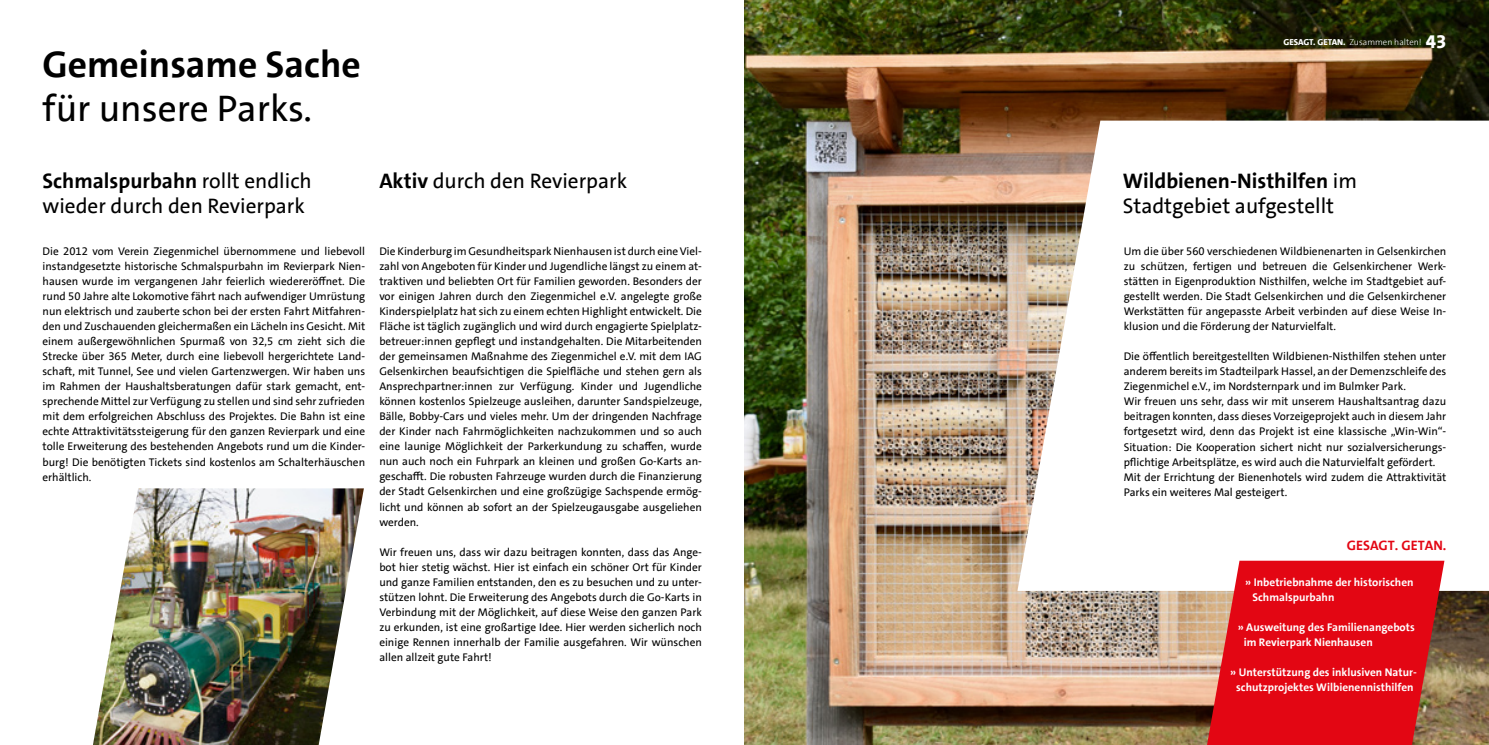
<style>
.page{position:relative;width:1489px;height:745px;background:#fff}
.page>*{position:absolute;margin:0;border:0;box-sizing:border-box;transform-origin:0 0}
.t1{font:700 37.5px "SPD The Sans";color:#000}
.t2{font:37.5px "SPD The Sans";color:#000}
.t3{font:21.25px/25px "SPD The Sans";color:#000}
.t4{font:700 13.75px "SPD The Sans";color:#e30613}
.t5{font:11.25px/15px "SPD The Sans";color:#000;text-align:justify}
.t6{font:700 11.25px/15px "SPD The Sans";color:#fff}
.t7{font:300 8.75px "SPD The Sans";color:#fff}
.s1{font-weight:700}
.s2{font-weight:800}
.s3{font-weight:800;font-size:18.75px}
</style>
<div class="page">
<img style="left:744px;top:0;width:744px;height:744px">
<svg style="left:1017px;top:120px;width:471px;height:470px"></svg>
<svg style="left:1206px;top:560px;width:238px;height:184px;background:#dc1c23"></svg>
<img style="left:93px;top:488px;width:271px;height:256px">
<h1 class="t1" style="left:43px;top:41px;width:320px">Gemeinsame Sache</h1>
<h1 class="t2" style="left:43px;top:84px;width:271px">für unsere Parks.</h1>
<h2 class="t3" style="left:43px;top:169px;width:271px"><span class="s1">Schmalspurbahn</span> rollt endlich wieder durch den Revierpark</h2>
<h2 class="t3" style="left:379px;top:169px;width:249px"><span class="s1">Aktiv</span> durch den Revierpark</h2>
<p class="t5" style="left:43px;top:244px;width:324px">Die 2012 vom Verein Ziegenmichel übernommene und liebevoll instandgesetzte historische Schmalspurbahn im Revierpark Nien&shy;hausen wurde im vergangenen Jahr feierlich wiedereröffnet. Die rund 50 Jahre alte Lokomotive fährt nach aufwendiger Umrüstung nun elektrisch und zauberte schon bei der ersten Fahrt Mitfahren&shy;den und Zuschauenden gleichermaßen ein Lächeln ins Gesicht. Mit einem außergewöhnlichen Spurmaß von 32,5 cm zieht sich die Strecke über 365 Meter, durch eine liebevoll hergerichtete Land&shy;schaft, mit Tunnel, See und vielen Gartenzwergen. Wir haben uns im Rahmen der Haushaltsberatungen dafür stark gemacht, ent&shy;sprechende Mittel zur Verfügung zu stellen und sind sehr zufrieden mit dem erfolgreichen Abschluss des Projektes. Die Bahn ist eine echte Attraktivitätssteigerung für den ganzen Revierpark und eine tolle Erweiterung des bestehenden Angebots rund um die Kinder&shy;burg! Die benötigten Tickets sind kostenlos am Schalterhäuschen erhältlich.</p>
<p class="t5" style="left:379px;top:244px;width:324px">Die Kinderburg im Gesundheitspark Nienhausen ist durch eine Viel&shy;zahl von Angeboten für Kinder und Jugendliche längst zu einem at&shy;traktiven und beliebten Ort für Familien geworden. Besonders der vor einigen Jahren durch den Ziegenmichel e.V. angelegte große Kinderspielplatz hat sich zu einem echten Highlight entwickelt. Die Fläche ist täglich zugänglich und wird durch engagierte Spielplatz&shy;betreuer:innen gepflegt und instandgehalten. Die Mitarbeitenden der gemeinsamen Maßnahme des Ziegenmichel e.V. mit dem IAG Gelsenkirchen beaufsichtigen die Spielfläche und stehen gern als Ansprechpartner:innen zur Verfügung. Kinder und Jugendliche können kostenlos Spielzeuge ausleihen, darunter Sandspielzeuge, Bälle, Bobby-Cars und vieles mehr. Um der dringenden Nachfrage der Kinder nach Fahrmöglichkeiten nachzukommen und so auch eine launige Möglichkeit der Parkerkundung zu schaffen, wurde nun auch noch ein Fuhrpark an kleinen und großen Go-Karts an&shy;geschafft. Die robusten Fahrzeuge wurden durch die Finanzierung der Stadt Gelsenkirchen und eine großzügige Sachspende ermög&shy;licht und können ab sofort an der Spielzeugausgabe ausgeliehen werden.</p>
<p class="t5" style="left:379px;top:544px;width:324px">Wir freuen uns, dass wir dazu beitragen konnten, dass das Ange&shy;bot hier stetig wächst. Hier ist einfach ein schöner Ort für Kinder und ganze Familien entstanden, den es zu besuchen und zu unter&shy;stützen lohnt. Die Erweiterung des Angebots durch die Go-Karts in Verbindung mit der Möglichkeit, auf diese Weise den ganzen Park zu erkunden, ist eine großartige Idee. Hier werden sicherlich noch einige Rennen innerhalb der Familie ausgefahren. Wir wünschen allen allzeit gute Fahrt!</p>
<p class="t7" style="left:1283px;top:36px;width:164px"><span class="s2">GESAGT. GETAN.</span> Zusammen halten! <span class="s3">43</span></p>
<h2 class="t3" style="left:1122px;top:169px;width:236px"><span class="s1">Wildbienen-Nisthilfen</span> im<br>Stadtgebiet aufgestellt</h2>
<p class="t5" style="left:1123px;top:244px;width:324px">Um die über 560 verschiedenen Wildbienenarten in Gelsenkirchen zu schützen, fertigen und betreuen die Gelsenkirchener Werk&shy;stätten in Eigenproduktion Nisthilfen, welche im Stadtgebiet auf&shy;gestellt werden. Die Stadt Gelsenkirchen und die Gelsenkirchener Werkstätten für angepasste Arbeit verbinden auf diese Weise In&shy;klusion und die Förderung der Naturvielfalt.</p>
<p class="t5" style="left:1123px;top:349px;width:324px;text-align:left">Die öffentlich bereitgestellten Wildbienen-Nisthilfen stehen unter anderem bereits im Stadteilpark Hassel, an der Demenzschleife des Ziegenmichel e.V., im Nordsternpark und im Bulmker Park.<br>Wir freuen uns sehr, dass wir mit unserem Haushaltsantrag dazu beitragen konnten, dass dieses Vorzeigeprojekt auch in diesem Jahr fortgesetzt wird, denn das Projekt ist eine klassische „Win-Win“- Situation: Die Kooperation sichert nicht nur sozialversicherungs&shy;pflichtige Arbeitsplätze, es wird auch die Naturvielfalt gefördert.<br>Mit der Errichtung der Bienenhotels wird zudem die Attraktivität Parks ein weiteres Mal gesteigert.</p>
<p class="t4" style="left:1346px;top:536px;width:101px">GESAGT. GETAN.</p>
<p class="t6" style="left:1252px;top:574px;width:162px;text-indent:-7px">» Inbetriebnahme der historischen<br>Schmalspurbahn</p>
<p class="t6" style="left:1243px;top:619px;width:172px;text-indent:-6px">» Ausweitung des Familienangebots im Revierpark Nienhausen</p>
<p class="t6" style="left:1230px;top:664px;width:188px;text-align:center">» Unterstützung des inklusiven Natur&shy;schutzprojektes Wilbienennisthilfen</p>
</div>
